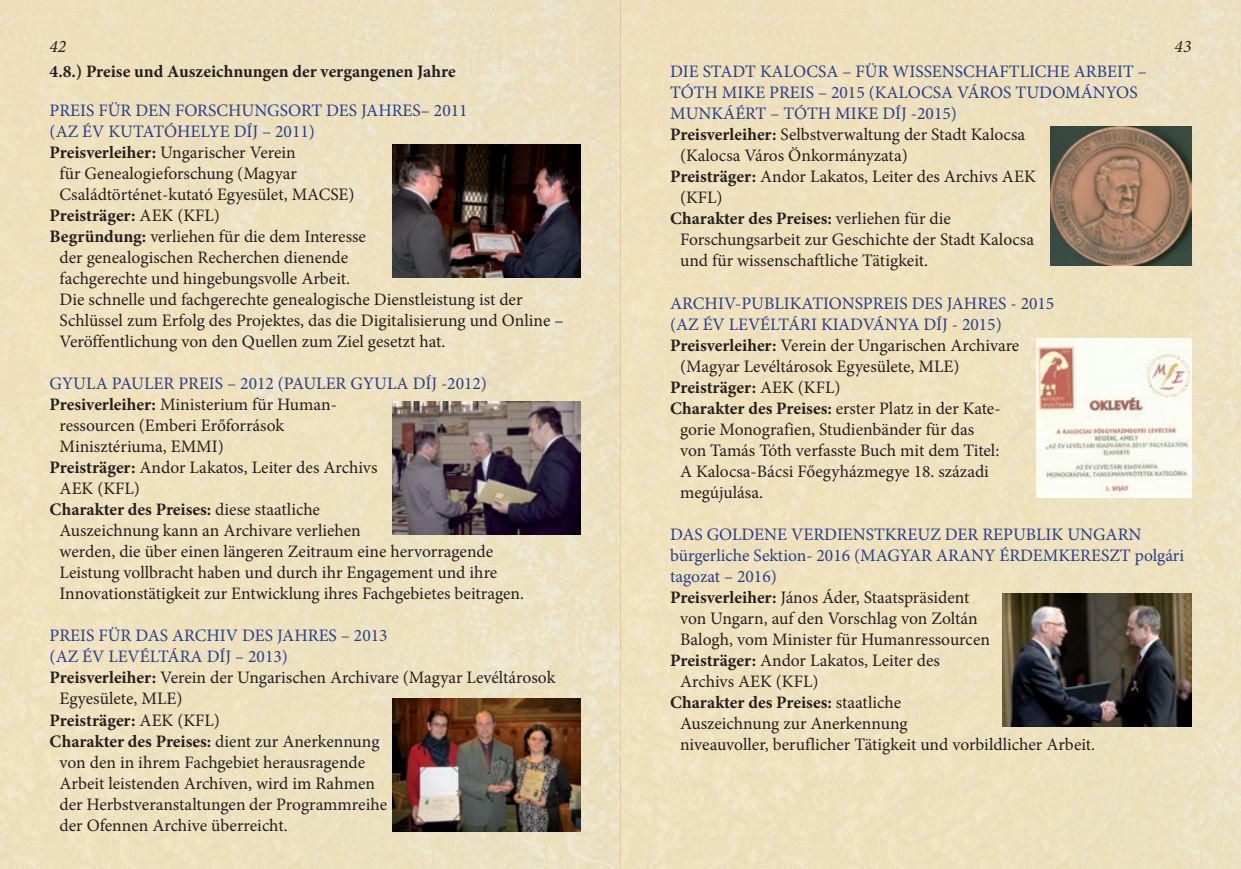
<style>
.page{position:relative;width:1241px;height:869px;background:#fff}
.page>*{position:absolute;margin:0;border:0;box-sizing:border-box;transform-origin:0 0}
.t1{font:17.5px "Minion Pro";color:#231f20}
.t2{font:17.5px "Minion Pro";color:#253f8e}
.t3{font:700 17.5px "Minion Pro";color:#231f20}
.t4{font:italic 17.5px "Minion Pro";color:#231f20}
.s1{font-weight:700}
.s2{font-weight:400}
</style>
<div class="page">
<div style="left:0;top:0;width:1240px;height:868px;background:#eee1be"></div>
<img style="left:392px;top:144px;width:188px;height:133px">
<img style="left:392px;top:401px;width:188px;height:133px">
<img style="left:392px;top:697px;width:188px;height:133px">
<img style="left:1050px;top:126px;width:141px;height:139px">
<img style="left:1002px;top:593px;width:189px;height:133px">
<img style="left:1036px;top:339px;width:155px;height:158px">
<p class="t4" style="left:50px;top:35px;width:18px">42</p>
<p class="t4" style="left:1174px;top:35px;width:18px">43</p>
<p class="t3" style="left:50px;top:59px;width:407px">4.8.) Preise und Auszeichnungen der vergangenen Jahre</p>
<p class="t2" style="left:50px;top:98px;width:419px">PREIS FÜR DEN FORSCHUNGSORT DES JAHRES– 2011</p>
<p class="t2" style="left:50px;top:119px;width:267px">(AZ ÉV KUTATÓHELYE DÍJ – 2011)</p>
<p class="t1" style="left:50px;top:140px;width:247px"><span class="s1">Preisverleiher:</span> Ungarischer Verein</p>
<p class="t1" style="left:60px;top:161px;width:239px">für Genealogieforschung (Magyar</p>
<p class="t1" style="left:60px;top:182px;width:296px">Családtörténet-kutató Egyesület, MACSE)</p>
<p class="t3" style="left:50px;top:203px;width:172px">Preisträger: <span class="s2">AEK (KFL)</span></p>
<p class="t1" style="left:50px;top:224px;width:318px"><span class="s1">Begründung:</span> verliehen für die dem Interesse</p>
<p class="t1" style="left:60px;top:245px;width:290px">der genealogischen Recherchen dienende</p>
<p class="t1" style="left:60px;top:266px;width:292px">fachgerechte und hingebungsvolle Arbeit.</p>
<p class="t1" style="left:60px;top:287px;width:464px">Die schnelle und fachgerechte genealogische Dienstleistung ist der</p>
<p class="t1" style="left:60px;top:308px;width:505px">Schlüssel zum Erfolg des Projektes, das die Digitalisierung und Online –</p>
<p class="t1" style="left:60px;top:329px;width:387px">Veröffentlichung von den Quellen zum Ziel gesetzt hat.</p>
<p class="t2" style="left:50px;top:371px;width:439px">GYULA PAULER PREIS – 2012 (PAULER GYULA DÍJ -2012)</p>
<p class="t1" style="left:50px;top:392px;width:289px"><span class="s1">Presiverleiher:</span> Ministerium für Human-</p>
<p class="t1" style="left:60px;top:413px;width:226px">ressourcen (Emberi Erőforrások</p>
<p class="t1" style="left:60px;top:434px;width:166px">Minisztériuma, EMMI)</p>
<p class="t1" style="left:50px;top:455px;width:329px"><span class="s1">Preisträger:</span> Andor Lakatos, Leiter des Archivs</p>
<p class="t1" style="left:60px;top:476px;width:82px">AEK (KFL)</p>
<p class="t3" style="left:50px;top:497px;width:272px">Charakter des Preises: <span class="s2">diese staatliche</span></p>
<p class="t1" style="left:60px;top:518px;width:303px">Auszeichnung kann an Archivare verliehen</p>
<p class="t1" style="left:60px;top:539px;width:435px">werden, die über einen längeren Zeitraum eine hervorragende</p>
<p class="t1" style="left:60px;top:560px;width:439px">Leistung vollbracht haben und durch ihr Engagement und ihre</p>
<p class="t1" style="left:60px;top:581px;width:466px">Innovationstätigkeit zur Entwicklung ihres Fachgebietes beitragen.</p>
<p class="t2" style="left:50px;top:623px;width:339px">PREIS FÜR DAS ARCHIV DES JAHRES – 2013</p>
<p class="t2" style="left:50px;top:644px;width:240px">(AZ ÉV LEVÉLTÁRA DÍJ – 2013)</p>
<p class="t1" style="left:50px;top:665px;width:507px"><span class="s1">Preisverleiher:</span> Verein der Ungarischen Archivare (Magyar Levéltárosok</p>
<p class="t1" style="left:60px;top:686px;width:124px">Egyesülete, MLE)</p>
<p class="t3" style="left:50px;top:707px;width:172px">Preisträger: <span class="s2">AEK (KFL)</span></p>
<p class="t3" style="left:50px;top:728px;width:331px">Charakter des Preises: <span class="s2">dient zur Anerkennung</span></p>
<p class="t1" style="left:60px;top:749px;width:307px">von den in ihrem Fachgebiet herausragende</p>
<p class="t1" style="left:60px;top:770px;width:317px">Arbeit leistenden Archiven, wird im Rahmen</p>
<p class="t1" style="left:60px;top:791px;width:329px">der Herbstveranstaltungen der Programmreihe</p>
<p class="t1" style="left:60px;top:812px;width:229px">der Ofennen Archive überreicht.</p>
<p class="t2" style="left:670px;top:60px;width:478px">DIE STADT KALOCSA – FÜR WISSENSCHAFTLICHE ARBEIT –</p>
<p class="t2" style="left:670px;top:81px;width:469px">TÓTH MIKE PREIS – 2015 (KALOCSA VÁROS TUDOMÁNYOS</p>
<p class="t2" style="left:670px;top:102px;width:288px">MUNKÁÉRT – TÓTH MIKE DÍJ -2015)</p>
<p class="t1" style="left:670px;top:123px;width:356px"><span class="s1">Preisverleiher:</span> Selbstverwaltung der Stadt Kalocsa</p>
<p class="t1" style="left:680px;top:144px;width:229px">(Kalocsa Város Önkormányzata)</p>
<p class="t1" style="left:670px;top:165px;width:367px"><span class="s1">Preisträger:</span> Andor Lakatos, Leiter des Archivs AEK</p>
<p class="t1" style="left:680px;top:186px;width:44px">(KFL)</p>
<p class="t3" style="left:670px;top:206px;width:282px">Charakter des Preises: <span class="s2">verliehen für die</span></p>
<p class="t1" style="left:680px;top:228px;width:355px">Forschungsarbeit zur Geschichte der Stadt Kalocsa</p>
<p class="t1" style="left:680px;top:249px;width:249px">und für wissenschaftliche Tätigkeit.</p>
<p class="t2" style="left:670px;top:291px;width:385px">ARCHIV-PUBLIKATIONSPREIS DES JAHRES - 2015</p>
<p class="t2" style="left:670px;top:312px;width:333px">(AZ ÉV LEVÉLTÁRI KIADVÁNYA DÍJ - 2015)</p>
<p class="t1" style="left:670px;top:333px;width:351px"><span class="s1">Preisverleiher:</span> Verein der Ungarischen Archivare</p>
<p class="t1" style="left:680px;top:354px;width:281px">(Magyar Levéltárosok Egyesülete, MLE)</p>
<p class="t3" style="left:670px;top:374px;width:172px">Preisträger: <span class="s2">AEK (KFL)</span></p>
<p class="t1" style="left:670px;top:396px;width:332px"><span class="s1">Charakter des Preises:</span> erster Platz in der Kate-</p>
<p class="t1" style="left:680px;top:417px;width:295px">gorie Monografien, Studienbänder für das</p>
<p class="t1" style="left:680px;top:438px;width:321px">von Tamás Tóth verfasste Buch mit dem Titel:</p>
<p class="t1" style="left:680px;top:459px;width:310px">A Kalocsa-Bácsi Főegyházmegye 18. századi</p>
<p class="t1" style="left:680px;top:480px;width:84px">megújulása.</p>
<p class="t2" style="left:670px;top:522px;width:473px">DAS GOLDENE VERDIENSTKREUZ DER REPUBLIK UNGARN</p>
<p class="t2" style="left:670px;top:543px;width:515px">bürgerliche Sektion- 2016 (MAGYAR ARANY ÉRDEMKERESZT polgári</p>
<p class="t2" style="left:670px;top:564px;width:108px">tagozat – 2016)</p>
<p class="t1" style="left:670px;top:585px;width:301px"><span class="s1">Preisverleiher:</span> János Áder, Staatspräsident</p>
<p class="t1" style="left:680px;top:606px;width:299px">von Ungarn, auf den Vorschlag von Zoltán</p>
<p class="t1" style="left:680px;top:627px;width:311px">Balogh, vom Minister für Humanressourcen</p>
<p class="t1" style="left:670px;top:648px;width:271px"><span class="s1">Preisträger:</span> Andor Lakatos, Leiter des</p>
<p class="t1" style="left:680px;top:669px;width:140px">Archivs AEK (KFL)</p>
<p class="t3" style="left:670px;top:689px;width:232px">Charakter des Preises: <span class="s2">staatliche</span></p>
<p class="t1" style="left:680px;top:711px;width:229px">Auszeichnung zur Anerkennung</p>
<p class="t1" style="left:680px;top:732px;width:416px">niveauvoller, beruflicher Tätigkeit und vorbildlicher Arbeit.</p>
</div>
